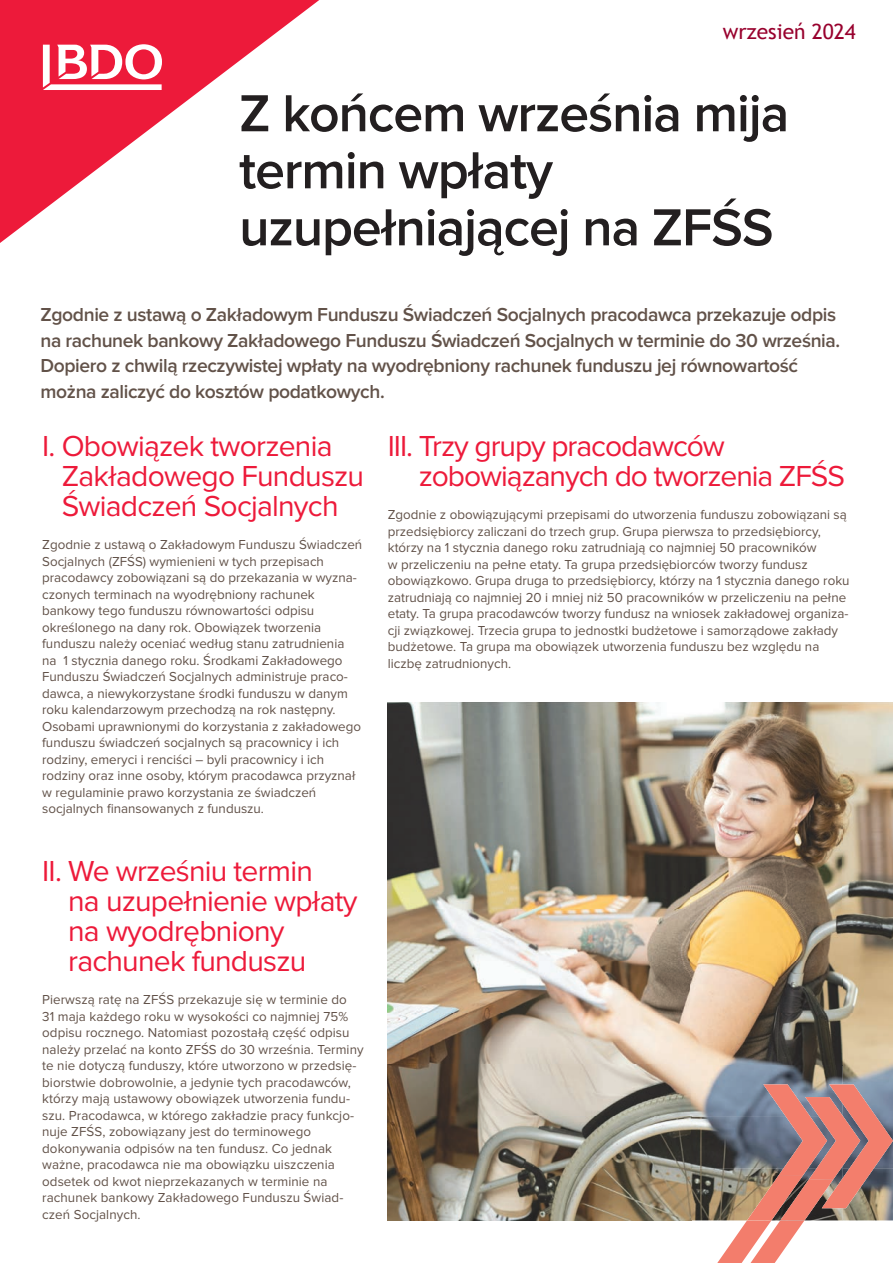
<style>
.page{position:relative;width:893px;height:1263px;background:#fff}
.page>*{position:absolute;margin:0;border:0;box-sizing:border-box;transform-origin:0 0}
.t1{font:600 54px/57px "Proxima Nova";letter-spacing:-.02em;color:#231f20}
.t2{font:30px/30px "Proxima Nova";letter-spacing:-.025em;color:#ed1a3a}
.t3{font:21px "Trebuchet MS";color:#98012d}
.t4{font:600 19.5px/25.5px "Proxima Nova";letter-spacing:-.02em;color:#625249}
.t5{font:13.5px/16.5px "Proxima Nova";color:#625249}
</style>
<div class="page">
<img style="left:388px;top:702px;width:505px;height:518px">
<svg style="left:0;top:0;width:319px;height:243px"></svg>
<svg style="left:43px;top:44px;width:119px;height:46px"></svg>
<img style="left:827px;top:1084px;width:66px;height:124px">
<img style="left:805px;top:1097px;width:55px;height:82px">
<img style="left:803px;top:1179px;width:30px;height:41px">
<svg style="left:717px;top:1220px;width:87px;height:43px"></svg>
<img style="left:763px;top:1084px;width:64px;height:91px">
<img style="left:747px;top:1175px;width:56px;height:45px">
<h3 class="t3" style="left:723px;top:19px;width:134px">wrzesień 2024</h3>
<h1 class="t1" style="left:239px;top:86px;width:552px">Z końcem września mija termin wpłaty uzupełniającej na ZFŚS</h1>
<p class="t4" style="left:40px;top:303px;width:801px">Zgodnie z ustawą o Zakładowym Funduszu Świadczeń Socjalnych pracodawca przekazuje odpis na rachunek bankowy Zakładowego Funduszu Świadczeń Socjalnych w terminie do 30 września.<br>Dopiero z chwilą rzeczywistej wpłaty na wyodrębniony rachunek funduszu jej równowartość można zaliczyć do kosztów podatkowych.</p>
<h2 class="t2" style="left:62px;top:432px;width:304px;text-indent:-20px">I. Obowiązek tworzenia<br>Zakładowego Funduszu<br>Świadczeń Socjalnych</h2>
<p class="t5" style="left:42px;top:537px;width:322px">Zgodnie z ustawą o Zakładowym Funduszu Świadczeń Socjalnych (ZFŚS) wymienieni w tych przepisach pracodawcy zobowiązani są do przekazania w wyzna&shy;czonych terminach na wyodrębniony rachunek bankowy tego funduszu równowartości odpisu określonego na dany rok. Obowiązek tworzenia funduszu należy oceniać według stanu zatrudnienia<br>na 1 stycznia danego roku. Środkami Zakładowego Funduszu Świadczeń Socjalnych administruje praco&shy;dawca, a niewykorzystane środki funduszu w danym roku kalendarzowym przechodzą na rok następny.<br>Osobami uprawnionymi do korzystania z zakładowego funduszu świadczeń socjalnych są pracownicy i ich rodziny, emeryci i renciści – byli pracownicy i ich rodziny oraz inne osoby, którym pracodawca przyznał w regulaminie prawo korzystania ze świadczeń socjalnych finansowanych z funduszu.</p>
<h2 class="t2" style="left:68px;top:857px;width:291px;text-indent:-26px">II. We wrześniu termin<br>na uzupełnienie wpłaty na wyodrębniony rachunek funduszu</h2>
<p class="t5" style="left:42px;top:992px;width:323px">Pierwszą ratę na ZFŚS przekazuje się w terminie do<br>31 maja każdego roku w wysokości co najmniej 75% odpisu rocznego. Natomiast pozostałą część odpisu należy przelać na konto ZFŚS do 30 września. Terminy te nie dotyczą funduszy, które utworzono w przedsię&shy;biorstwie dobrowolnie, a jedynie tych pracodawców, którzy mają ustawowy obowiązek utworzenia fundu&shy;szu. Pracodawca, w którego zakładzie pracy funkcjo&shy;nuje ZFŚS, zobowiązany jest do terminowego dokonywania odpisów na ten fundusz. Co jednak ważne, pracodawca nie ma obowiązku uiszczenia odsetek od kwot nieprzekazanych w terminie na rachunek bankowy Zakładowego Funduszu Świad&shy;czeń Socjalnych.</p>
<h2 class="t2" style="left:419px;top:432px;width:428px;text-indent:-31px">III. Trzy grupy pracodawców zobowiązanych do tworzenia ZFŚS</h2>
<p class="t5" style="left:388px;top:507px;width:463px">Zgodnie z obowiązującymi przepisami do utworzenia funduszu zobowiązani są przedsiębiorcy zaliczani do trzech grup. Grupa pierwsza to przedsiębiorcy, którzy na 1 stycznia danego roku zatrudniają co najmniej 50 pracowników<br>w przeliczeniu na pełne etaty. Ta grupa przedsiębiorców tworzy fundusz obowiązkowo. Grupa druga to przedsiębiorcy, którzy na 1 stycznia danego roku zatrudniają co najmniej 20 i mniej niż 50 pracowników w przeliczeniu na pełne etaty. Ta grupa pracodawców tworzy fundusz na wniosek zakładowej organiza&shy;cji związkowej. Trzecia grupa to jednostki budżetowe i samorządowe zakłady budżetowe. Ta grupa ma obowiązek utworzenia funduszu bez względu na liczbę zatrudnionych.</p>
</div>
